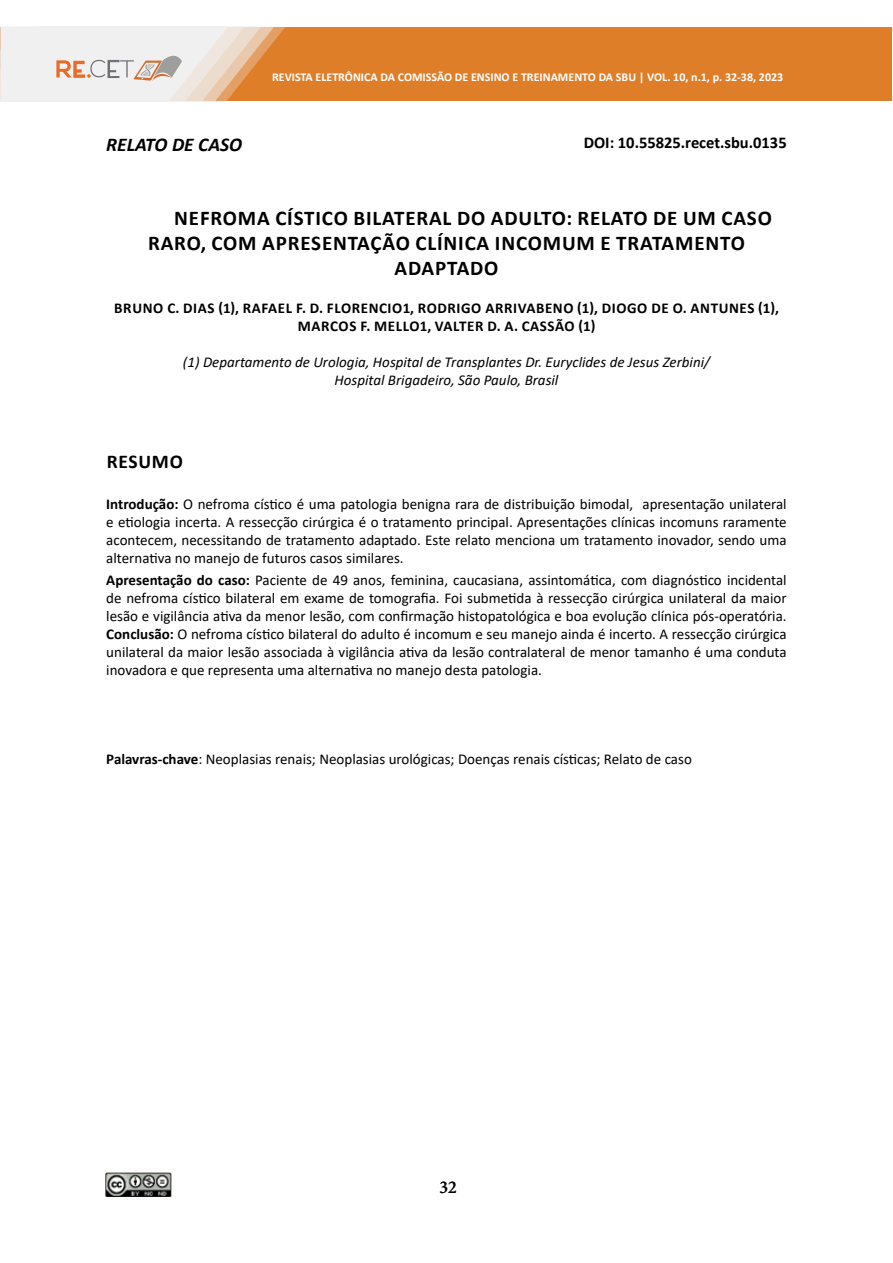
<style>
.page{position:relative;width:893px;height:1263px;background:#fff}
.page>*{position:absolute;margin:0;border:0;box-sizing:border-box;transform-origin:0 0}
.TITULO_ARTIGO{font:700 21px "Calibri";letter-spacing:.04em;color:#000}
.SEÇÃO_ARTIGO{font:italic 700 19.5px "Calibri";color:#000}
.MARCADOR_RESUMO{font:700 19.5px "Calibri";letter-spacing:.04em;color:#000}
.t1{font:18px "Minion Pro";color:#000}
.DOI{font:700 16.5px "Calibri";color:#000}
.TEXTO_RESUMO{font:15px/18px "Calibri";color:#000;text-align:justify}
.AUTORES{font:700 15px/18px "Calibri";letter-spacing:.04em;color:#000;text-align:center}
.TITULACAO{font:italic 15px "Calibri";color:#000}
.t2{font:700 12px "Calibri";color:#fff}
.s1{font-weight:700}
</style>
<div class="page">
<img style="left:104px;top:1172px;width:67px;height:25px">
<div style="left:1px;top:28px;width:891px;height:73px;background:#de7e29"></div>
<svg style="left:0;top:27px;width:285px;height:74px;background:#ead9cb"></svg>
<p class="SEÇÃO_ARTIGO" style="left:106px;top:130px;width:137px">RELATO DE CASO</p>
<p class="t2" style="left:272px;top:69px;width:513px">REVISTA ELETRÔNICA DA COMISSÃO DE ENSINO E TREINAMENTO DA SBU | VOL. 10, n.1, p. 32-38, 2023</p>
<p class="DOI" style="left:584px;top:131px;width:204px">DOI: 10.55825.recet.sbu.0135</p>
<p class="TITULO_ARTIGO" style="left:174px;top:203px;width:599px">NEFROMA CÍSTICO BILATERAL DO ADULTO: RELATO DE UM CASO</p>
<p class="TITULO_ARTIGO" style="left:148px;top:228px;width:598px">RARO, COM APRESENTAÇÃO CLÍNICA INCOMUM E TRATAMENTO</p>
<p class="TITULO_ARTIGO" style="left:394px;top:253px;width:105px">ADAPTADO</p>
<p class="AUTORES" style="left:114px;top:299px;width:666px">BRUNO C. DIAS (1), RAFAEL F. D. FLORENCIO1, RODRIGO ARRIVABENO (1), DIOGO DE O. ANTUNES (1),<br>MARCOS F. MELLO1, VALTER D. A. CASSÃO (1)</p>
<p class="TITULACAO" style="left:183px;top:351px;width:528px">(1) Departamento de Urologia, Hospital de Transplantes Dr. Euryclides de Jesus Zerbini/</p>
<p class="TITULACAO" style="left:335px;top:369px;width:225px">Hospital Brigadeiro, São Paulo, Brasil</p>
<p class="MARCADOR_RESUMO" style="left:107px;top:447px;width:78px">RESUMO</p>
<p class="TEXTO_RESUMO" style="left:106px;top:495px;width:682px"><span class="s1">Introdução:</span> O nefroma cístico é uma patologia benigna rara de distribuição bimodal, apresentação unilateral e etiologia incerta. A ressecção cirúrgica é o tratamento principal. Apresentações clínicas incomuns raramente acontecem, necessitando de tratamento adaptado. Este relato menciona um tratamento inovador, sendo uma alternativa no manejo de futuros casos similares.</p>
<p class="TEXTO_RESUMO" style="left:106px;top:571px;width:682px"><span class="s1">Apresentação do caso:</span> Paciente de 49 anos, feminina, caucasiana, assintomática, com diagnóstico incidental de nefroma cístico bilateral em exame de tomografia. Foi submetida à ressecção cirúrgica unilateral da maior lesão e vigilância ativa da menor lesão, com confirmação histopatológica e boa evolução clínica pós-operatória.<br><span class="s1">Conclusão:</span> O nefroma cístico bilateral do adulto é incomum e seu manejo ainda é incerto. A ressecção cirúrgica unilateral da maior lesão associada à vigilância ativa da lesão contralateral de menor tamanho é uma conduta inovadora e que representa uma alternativa no manejo desta patologia.</p>
<p class="TEXTO_RESUMO" style="left:106px;top:750px;width:587px"><span class="s1">Palavras-chave</span>: Neoplasias renais; Neoplasias urológicas; Doenças renais císticas; Relato de caso</p>
<p class="t1" style="left:439px;top:1175px;width:19px">32</p>
</div>
